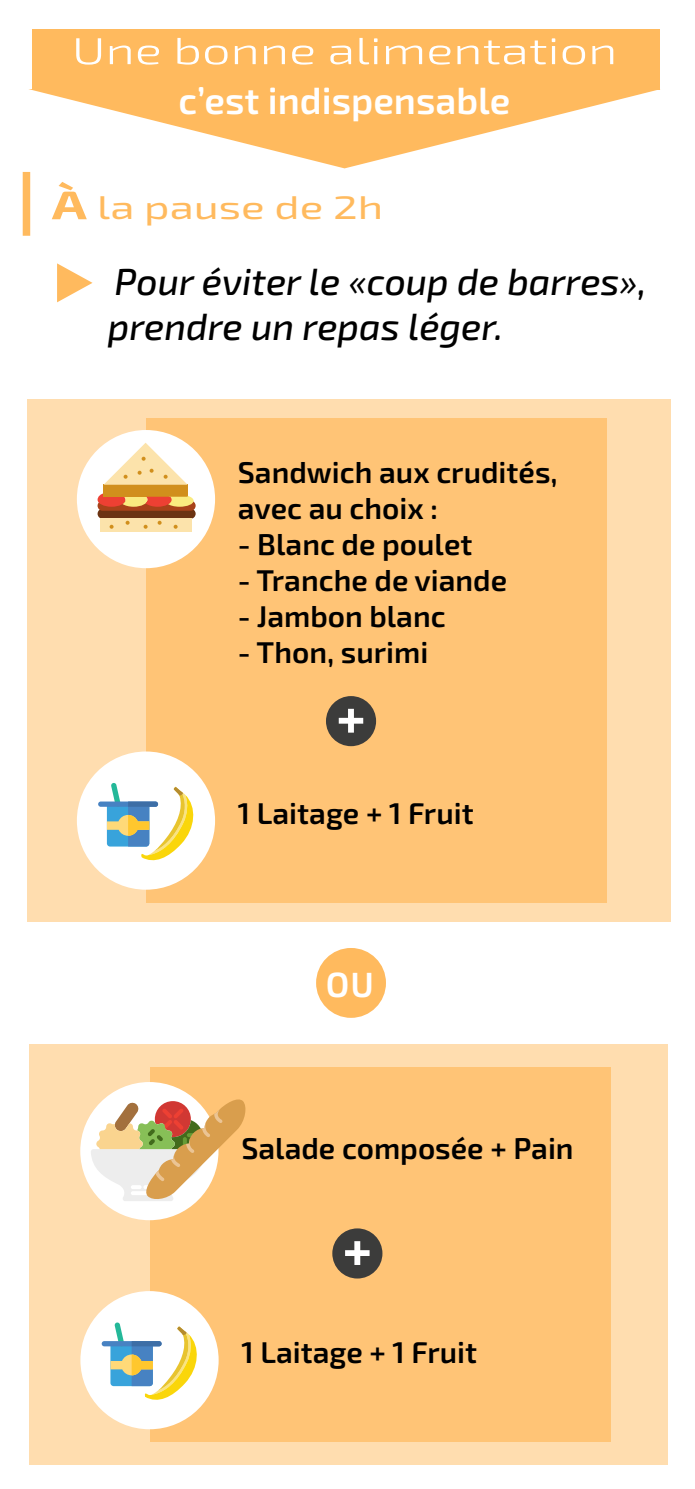
<style>
.page{position:relative;width:695px;height:1489px;background:#fff}
.page>*{position:absolute;margin:0;border:0;box-sizing:border-box;transform-origin:0 0}
.t1{font:700 53.75px "Exo 2";color:#fff}
.t2{font:italic 500 37.5px/45px "Exo 2";color:#000}
.t3{font:300 37.5px/50px "Exo 2";color:#fff;text-align:center;scale:1.35 1}
.t4{font:600 35px "Exo 2";color:#fff}
.t5{font:32.5px "Exo 2";color:#ffba5e;scale:1.35 1}
.t6{font:600 30px "Exo 2";color:#000}
.s1{font-weight:600}
.s2{font-weight:700;font-size:40px}
</style>
<div class="page">
<div style="left:27px;top:399px;width:643px;height:522px;background:#ffddaf"></div>
<div style="left:23px;top:172px;width:7px;height:64px;background:#ffba5e"></div>
<svg style="left:57px;top:263px;width:35px;height:39px"></svg>
<div style="left:316px;top:947px;width:70px;height:70px;background:#ffba5e;border-radius:50%"></div>
<div style="left:146px;top:418px;width:461px;height:484px;background:#ffc476"></div>
<div style="left:77px;top:430px;width:138px;height:138px;background:#fff;border-radius:50%"></div>
<div style="left:98px;top:508px;width:97px;height:10px;background:#6b3312;border-radius:5px"></div>
<svg style="left:98px;top:500px;width:97px;height:10px"></svg>
<div style="left:103px;top:484px;width:85px;height:12px;background:#d18f1c"></div>
<svg style="left:98px;top:493px;width:95px;height:13px"></svg>
<svg style="left:103px;top:442px;width:85px;height:42px"></svg>
<div style="left:100px;top:518px;width:92px;height:14px;background:#fce3ab"></div>
<svg style="left:158px;top:520px;width:4px;height:4px"></svg>
<svg style="left:173px;top:524px;width:5px;height:4px"></svg>
<svg style="left:143px;top:524px;width:5px;height:4px"></svg>
<svg style="left:125px;top:520px;width:5px;height:4px"></svg>
<div style="left:77px;top:751px;width:138px;height:138px;background:#fff;border-radius:50%"></div>
<div style="left:98px;top:801px;width:60px;height:5px;background:#4782c2;border-radius:3px"></div>
<svg style="left:107px;top:783px;width:87px;height:78px"></svg>
<div style="left:326px;top:696px;width:50px;height:50px;background:#3c3c3b;border-radius:50%"></div>
<div style="left:29px;top:1044px;width:638px;height:419px;background:#ffddaf"></div>
<div style="left:149px;top:1067px;width:461px;height:374px;background:#ffc476"></div>
<div style="left:80px;top:1290px;width:138px;height:138px;background:#fff;border-radius:50%"></div>
<svg style="left:102px;top:1340px;width:60px;height:6px"></svg>
<svg style="left:110px;top:1322px;width:87px;height:78px"></svg>
<div style="left:80px;top:1081px;width:138px;height:139px;background:#fff;border-radius:50%"></div>
<svg style="left:91px;top:1098px;width:155px;height:103px"></svg>
<div style="left:332px;top:1228px;width:50px;height:50px;background:#3c3c3b;border-radius:50%"></div>
<svg style="left:29px;top:89px;width:631px;height:79px"></svg>
<div style="left:32px;top:30px;width:627px;height:60px;background:#ffba5e"></div>
<p class="t3" style="left:72px;top:27px;width:405px">Une bonne alimentation <span class="s1">c’est indispensable</span></p>
<p class="t5" style="left:52px;top:189px;width:247px"><span class="s2">À</span> la pause de 2h</p>
<p class="t2" style="left:108px;top:260px;width:540px">Pour éviter le «coup de barres», prendre un repas léger.</p>
<p class="t6" style="left:238px;top:454px;width:321px">Sandwich aux crudités,</p>
<p class="t6" style="left:238px;top:490px;width:201px">avec au choix :</p>
<p class="t6" style="left:238px;top:526px;width:236px">- Blanc de poulet</p>
<p class="t6" style="left:238px;top:562px;width:271px">- Tranche de viande</p>
<p class="t6" style="left:238px;top:598px;width:209px">- Jambon blanc</p>
<p class="t6" style="left:238px;top:634px;width:192px">- Thon, surimi</p>
<p class="t1" style="left:336px;top:686px;width:30px">+</p>
<p class="t6" style="left:238px;top:796px;width:237px">1 Laitage + 1 Fruit</p>
<p class="t4" style="left:326px;top:964px;width:49px">OU</p>
<p class="t6" style="left:241px;top:1130px;width:334px">Salade composée + Pain</p>
<p class="t1" style="left:343px;top:1218px;width:30px">+</p>
<p class="t6" style="left:241px;top:1334px;width:237px">1 Laitage + 1 Fruit</p>
</div>
